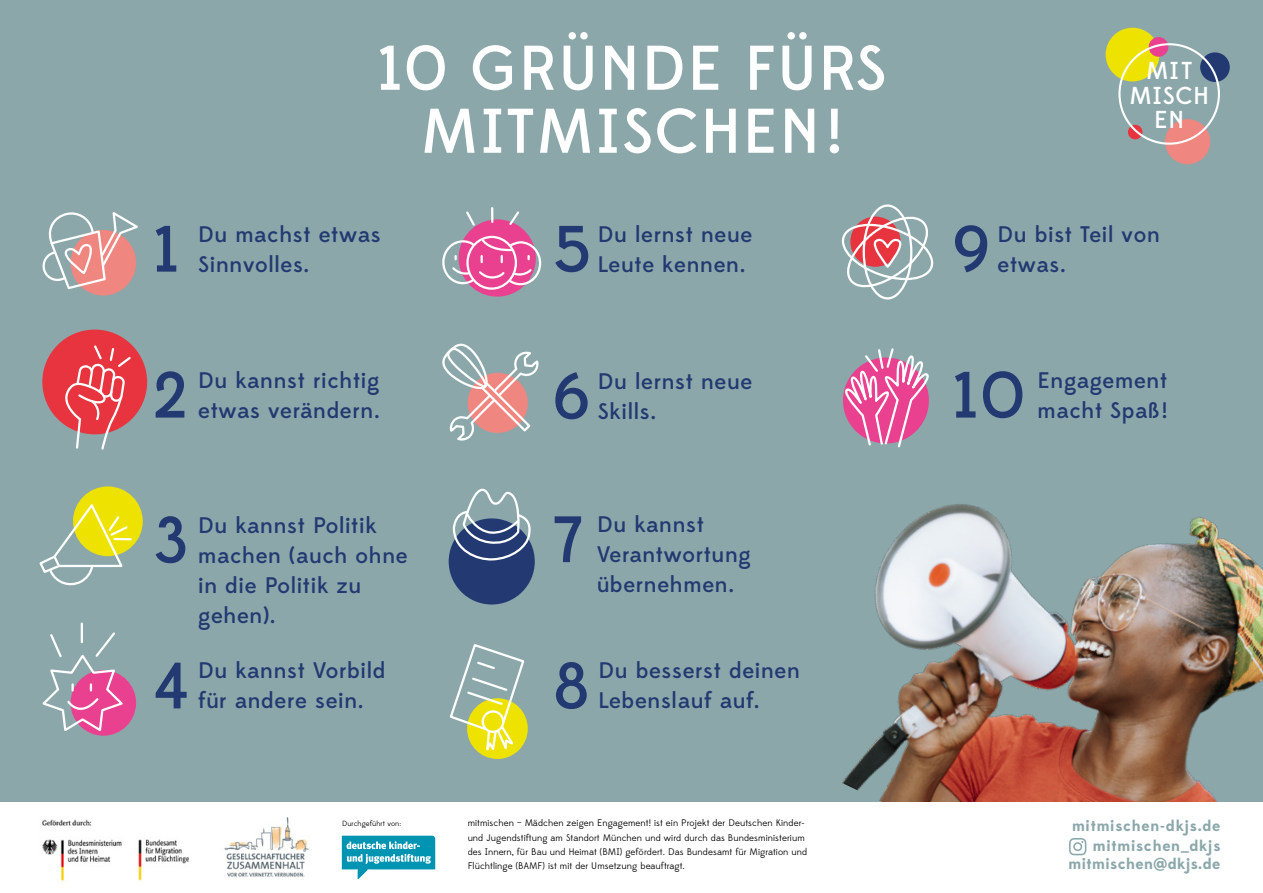
<style>
.page{position:relative;width:1263px;height:893px;background:#fff}
.page>*{position:absolute;margin:0;border:0;box-sizing:border-box;transform-origin:0 0}
.t1{font:500 65.4px "Edmondsans";color:#223971}
.t2{font:500 63px/63px "Edmondsans";letter-spacing:.03em;color:#fff;text-align:center}
.t3{font:500 24.45px/24.5px "Edmondsans";letter-spacing:.03em;color:#fff;text-align:center}
.t4{font:500 22.5px/30px "Edmondsans";letter-spacing:.03em;color:#223971}
.t5{font:700 15.15px/20.2px "Edmondsans";letter-spacing:.05em;color:#8ba7aa;text-align:right}
.t6{font:700 15.15px "Edmondsans";letter-spacing:.03em;color:#8ba7aa}
.t7{font:9.6px/14.2px "Edmondsans";letter-spacing:.01em;color:#000}
.t8{font:7.5px "Edmondsans";letter-spacing:.01em;color:#000}
</style>
<div class="page">
<div style="left:0;top:0;width:1263px;height:892px;background:#8ba7aa"></div>
<img style="left:842px;top:504px;width:421px;height:298px">
<div style="left:1106px;top:28px;width:53px;height:53px;background:#eee300;border-radius:50%"></div>
<div style="left:1149px;top:37px;width:19px;height:20px;background:#e94190;border-radius:50%"></div>
<svg style="left:1200px;top:52px;width:30px;height:30px"></svg>
<div style="left:1165px;top:119px;width:45px;height:45px;background:#f08680;border-radius:50%"></div>
<svg style="left:1128px;top:125px;width:14px;height:14px"></svg>
<div style="left:1118px;top:43px;width:102px;height:102px;border:2px solid #fff;border-radius:50%"></div>
<div style="left:0;top:802px;width:1263px;height:91px;background:#fff"></div>
<svg style="left:1069px;top:838px;width:17px;height:17px"></svg>
<svg style="left:342px;top:836px;width:93px;height:43px"></svg>
<div style="left:71px;top:670px;width:65px;height:66px;background:#e94190;border-radius:50%"></div>
<svg style="left:42px;top:624px;width:84px;height:110px"></svg>
<div style="left:73px;top:486px;width:70px;height:70px;background:#eee300;border-radius:50%"></div>
<svg style="left:39px;top:501px;width:92px;height:85px"></svg>
<svg style="left:843px;top:348px;width:86px;height:100px"></svg>
<svg style="left:42px;top:212px;width:96px;height:79px"></svg>
<div style="left:42px;top:330px;width:105px;height:104px;background:#e7343f;border-radius:50%"></div>
<svg style="left:60px;top:343px;width:73px;height:107px"></svg>
<svg style="left:442px;top:208px;width:98px;height:89px"></svg>
<svg style="left:449px;top:644px;width:77px;height:115px"></svg>
<svg style="left:841px;top:210px;width:93px;height:81px"></svg>
<svg style="left:442px;top:343px;width:97px;height:98px"></svg>
<img style="left:224px;top:817px;width:85px;height:60px">
<img style="left:42px;top:819px;width:147px;height:62px">
<div style="left:449px;top:518px;width:86px;height:86px;background:#223971;border-radius:50%"></div>
<svg style="left:454px;top:488px;width:80px;height:73px"></svg>
<h2 class="t2" style="left:377px;top:39px;width:511px">10 GRÜNDE FÜRS<br>MITMISCHEN!</h2>
<h1 class="t1" style="left:153px;top:211px;width:28px">1</h1>
<p class="t4" style="left:198px;top:220px;width:184px">Du machst etwas<br>Sinnvolles.</p>
<h1 class="t1" style="left:152px;top:357px;width:38px">2</h1>
<p class="t4" style="left:198px;top:366px;width:183px">Du kannst richtig etwas verändern.</p>
<h1 class="t1" style="left:553px;top:211px;width:40px">5</h1>
<p class="t4" style="left:598px;top:220px;width:156px">Du lernst neue<br>Leute kennen.</p>
<h1 class="t1" style="left:552px;top:358px;width:39px">6</h1>
<p class="t4" style="left:598px;top:367px;width:156px">Du lernst neue<br>Skills.</p>
<h1 class="t1" style="left:153px;top:502px;width:37px">3</h1>
<p class="t4" style="left:198px;top:511px;width:211px">Du kannst Politik machen (auch ohne in die Politik zu gehen).</p>
<h1 class="t1" style="left:552px;top:501px;width:33px">7</h1>
<p class="t4" style="left:597px;top:510px;width:155px">Du kannst<br>Verantwortung übernehmen.</p>
<h1 class="t1" style="left:553px;top:647px;width:38px">8</h1>
<p class="t4" style="left:598px;top:656px;width:203px">Du besserst deinen<br>Lebenslauf auf.</p>
<h1 class="t1" style="left:154px;top:647px;width:36px">4</h1>
<p class="t4" style="left:198px;top:656px;width:189px">Du kannst Vorbild für andere sein.</p>
<p class="t8" style="left:342px;top:819px;width:61px">Durchgeführt von:</p>
<p class="t7" style="left:468px;top:816px;width:341px">mitmischen – Mädchen zeigen Engagement! ist ein Projekt der Deutschen Kinder&shy;und Jugendstiftung am Standort München und wird durch das Bundesministerium des Innern, für Bau und Heimat (BMI) gefördert. Das Bundesamt für Migration und Flüchtlinge (BAMF) ist mit der Umsetzung beauftragt.</p>
<p class="t3" style="left:1129px;top:59px;width:81px">MIT<br>MISCH<br>EN</p>
<h1 class="t1" style="left:952px;top:211px;width:40px">9</h1>
<p class="t4" style="left:997px;top:220px;width:164px">Du bist Teil von etwas.</p>
<h1 class="t1" style="left:952px;top:357px;width:74px">10</h1>
<p class="t4" style="left:1037px;top:366px;width:132px">Engagement macht Spaß!</p>
<p class="t5" style="left:1072px;top:816px;width:150px">mitmischen-dkjs.de mitmischen_dkjs</p>
<p class="t6" style="left:1068px;top:855px;width:154px">mitmischen@dkjs.de</p>
</div>
